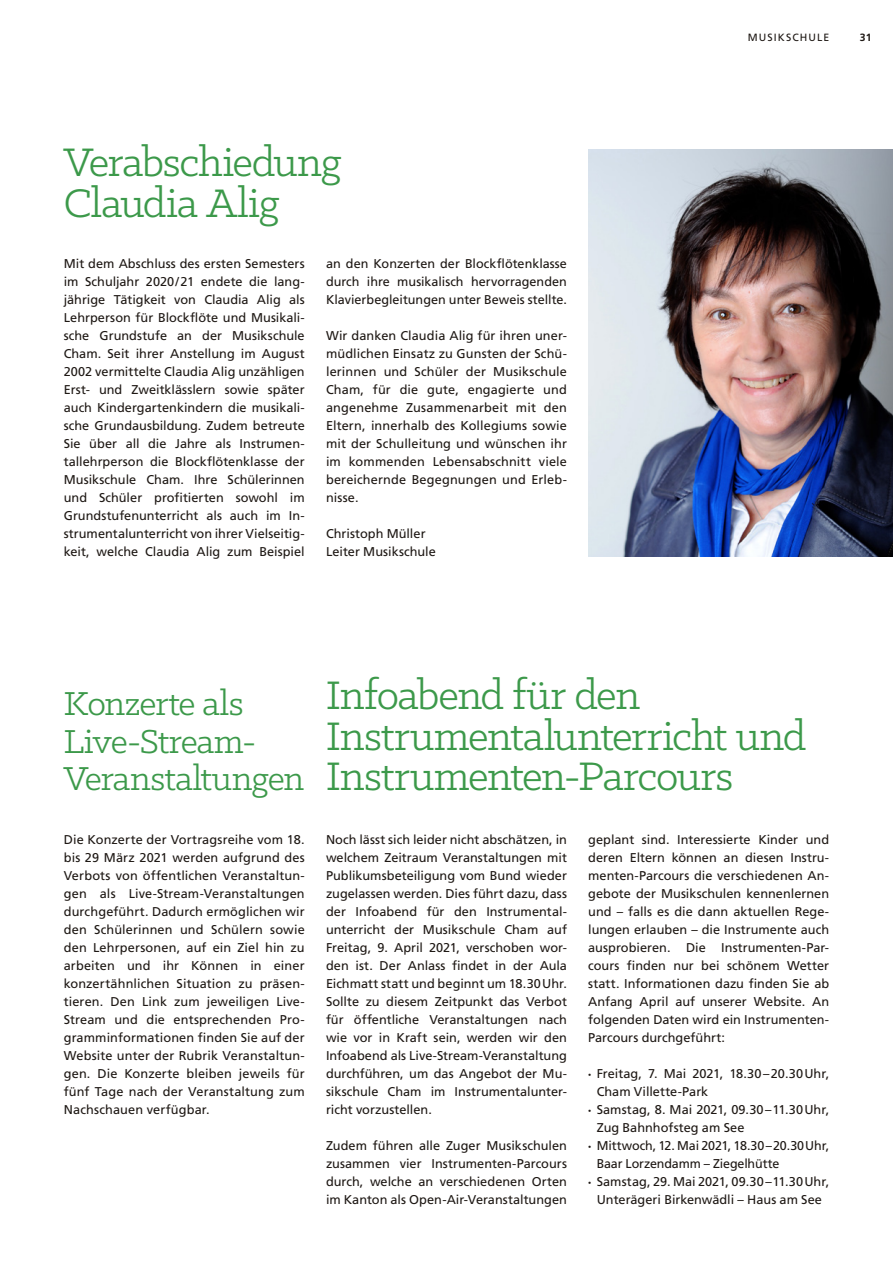
<style>
.page{position:relative;width:893px;height:1263px;background:#fff}
.page>*{position:absolute;margin:0;border:0;box-sizing:border-box;transform-origin:0 0}
.HD_Schule_Titel_30pt{font:45px/40.5px "Klinic Slab";letter-spacing:-.025em;color:#3c994a}
.HD_Schule_Titel_25pt{font:37.5px/37.5px "Klinic Slab";letter-spacing:-.025em;color:#3c994a}
.HD_Grundtext{font:12.75px/18px "Frutiger LT Std";color:#1e1814;text-align:justify}
.t1{font:10.5px "Frutiger LT Std";color:#1e1814}
.t2{font:700 10.5px "Frutiger LT Std";color:#1e1814}
.s1{font-size:6.3px}
</style>
<div class="page">
<img style="left:588px;top:149px;width:305px;height:407px">
<p class="HD_Schule_Titel_30pt" style="left:64px;top:141px;width:279px">Verabschiedung<br>Claudia Alig</p>
<p class="HD_Grundtext" style="left:64px;top:255px;width:242px">Mit dem Abschluss des ersten Semesters im Schuljahr 2020/21 endete die lang&shy;jährige Tätigkeit von Claudia Alig als Lehrperson für Blockflöte und Musikali&shy;sche Grundstufe an der Musikschule Cham. Seit ihrer Anstellung im August 2002 vermittelte Claudia Alig unzähligen Erst- und Zweitklässlern sowie später auch Kindergartenkindern die musikali&shy;sche Grundausbildung. Zudem betreute Sie über all die Jahre als Instrumen&shy;tallehrperson die Blockflötenklasse der Musikschule Cham. Ihre Schülerinnen und Schüler profitierten sowohl im Grundstufenunterricht als auch im In&shy;strumentalunterricht von ihrer Vielseitig&shy;keit, welche Claudia Alig zum Beispiel</p>
<p class="HD_Grundtext" style="left:326px;top:255px;width:242px">an den Konzerten der Blockflötenklasse durch ihre musikalisch hervorragenden Klavierbegleitungen unter Beweis stellte.</p>
<p class="HD_Grundtext" style="left:326px;top:327px;width:242px">Wir danken Claudia Alig für ihren uner&shy;müdlichen Einsatz zu Gunsten der Schü&shy;lerinnen und Schüler der Musikschule Cham, für die gute, engagierte und angenehme Zusammenarbeit mit den Eltern, innerhalb des Kollegiums sowie mit der Schulleitung und wünschen ihr im kommenden Lebensabschnitt viele bereichernde Begegnungen und Erleb&shy;nisse.</p>
<p class="HD_Grundtext" style="left:326px;top:525px;width:101px">Christoph Müller</p>
<p class="HD_Grundtext" style="left:326px;top:543px;width:111px">Leiter Musikschule</p>
<p class="t1" style="left:748px;top:32px;width:19px">Musikschule</p>
<p class="t2" style="left:860px;top:32px;width:13px">31</p>
<p class="HD_Schule_Titel_25pt" style="left:64px;top:684px;width:242px">Konzerte als<br>Live-Stream-<br>Veranstaltungen</p>
<p class="HD_Grundtext" style="left:64px;top:831px;width:242px">Die Konzerte der Vortragsreihe vom 18. bis 29 März 2021 werden aufgrund des Verbots von öffentlichen Veranstaltun&shy;gen als Live-Stream-Veranstaltungen durchgeführt. Dadurch ermöglichen wir den Schülerinnen und Schülern sowie den Lehrpersonen, auf ein Ziel hin zu arbeiten und ihr Können in einer konzertähnlichen Situation zu präsen&shy;tieren. Den Link zum jeweiligen Live-Stream und die entsprechenden Pro&shy;gramminformationen finden Sie auf der Website unter der Rubrik Veranstaltun&shy;gen. Die Konzerte bleiben jeweils für fünf Tage nach der Veranstaltung zum Nachschauen verfügbar.</p>
<p class="HD_Schule_Titel_30pt" style="left:326px;top:674px;width:482px">Infoabend für den<br>Instrumentalunterricht und<br>Instrumenten-Parcours</p>
<p class="HD_Grundtext" style="left:326px;top:831px;width:242px">Noch lässt sich leider nicht abschätzen, in welchem Zeitraum Veranstaltungen mit Publikumsbeteiligung vom Bund wieder zugelassen werden. Dies führt dazu, dass der Infoabend für den Instrumental&shy;unterricht der Musikschule Cham auf Freitag, 9. April 2021, verschoben wor&shy;den ist. Der Anlass findet in der Aula Eichmatt statt und beginnt um 18.30Uhr.<br>Sollte zu diesem Zeitpunkt das Verbot für öffentliche Veranstaltungen nach wie vor in Kraft sein, werden wir den Infoabend als Live-Stream-Veranstaltung durchführen, um das Angebot der Mu&shy;sikschule Cham im Instrumentalunter&shy;richt vorzustellen.</p>
<p class="HD_Grundtext" style="left:326px;top:1137px;width:242px">Zudem führen alle Zuger Musikschulen zusammen vier Instrumenten-Parcours durch, welche an verschiedenen Orten im Kanton als Open-Air-Veranstaltungen</p>
<p class="HD_Grundtext" style="left:588px;top:831px;width:242px">geplant sind. Interessierte Kinder und deren Eltern können an diesen Instru&shy;menten-Parcours die verschiedenen An&shy;gebote der Musikschulen kennenlernen und – falls es die dann aktuellen Rege&shy;lungen erlauben – die Instrumente auch ausprobieren. Die Instrumenten-Par&shy;cours finden nur bei schönem Wetter statt. Informationen dazu finden Sie ab Anfang April auf unserer Website. An folgenden Daten wird ein Instrumenten-Parcours durchgeführt:</p>
<p class="HD_Grundtext" style="left:597px;top:1065px;width:234px;text-indent:-9px"><span class="s1">•</span> Freitag, 7. Mai 2021, 18.30–20.30Uhr,<br>Cham Villette-Park</p>
<p class="HD_Grundtext" style="left:597px;top:1101px;width:234px;text-indent:-9px"><span class="s1">•</span> Samstag, 8. Mai 2021, 09.30–11.30Uhr,<br>Zug Bahnhofsteg am See</p>
<p class="HD_Grundtext" style="left:597px;top:1137px;width:234px;text-indent:-9px"><span class="s1">•</span> Mittwoch, 12. Mai 2021, 18.30–20.30Uhr,<br>Baar Lorzendamm – Ziegelhütte</p>
<p class="HD_Grundtext" style="left:588px;top:1173px;width:242px;text-align:center"><span class="s1">•</span> Samstag, 29. Mai 2021, 09.30–11.30Uhr,<br>Unterägeri Birkenwädli – Haus am See</p>
</div>
